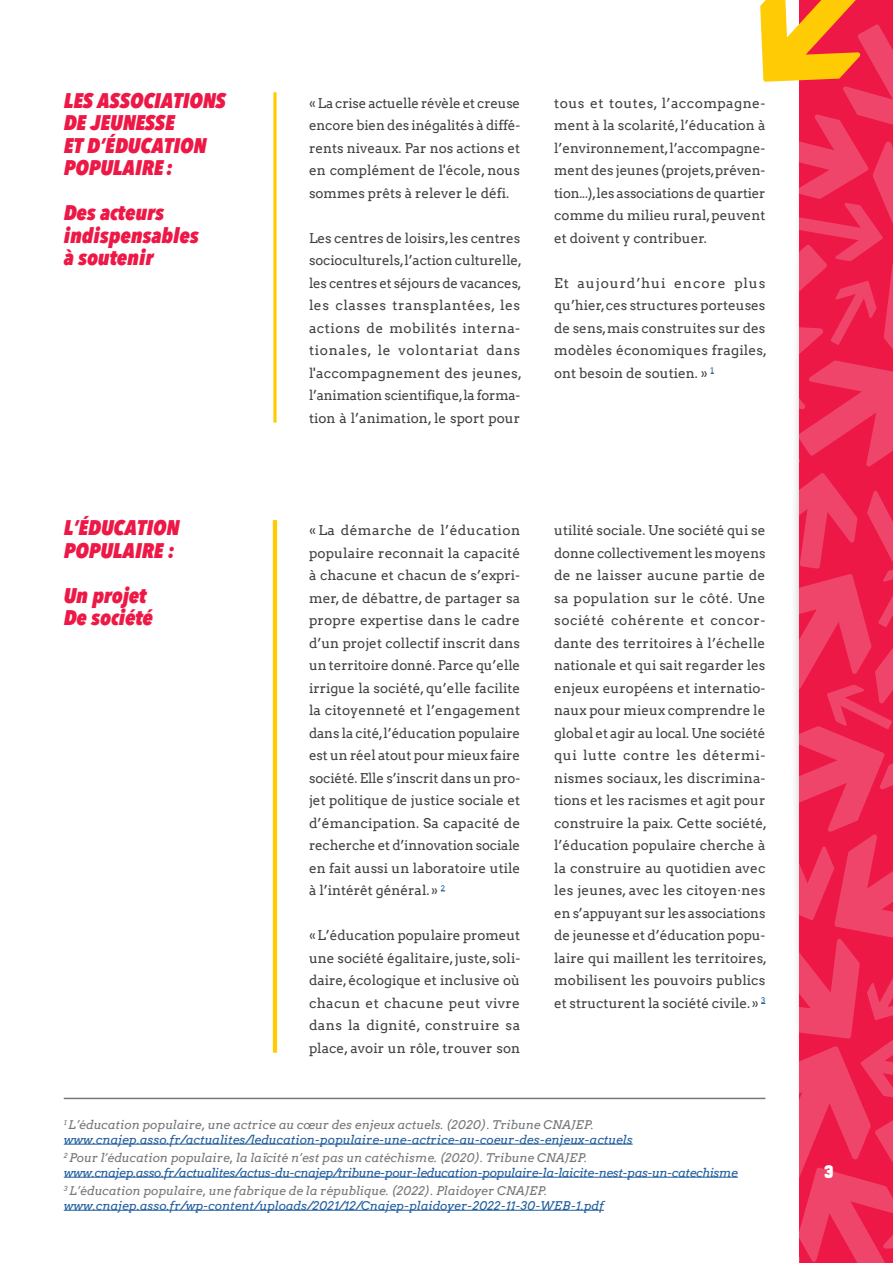
<style>
.page{position:relative;width:893px;height:1263px;background:#fff}
.page>*{position:absolute;margin:0;border:0;box-sizing:border-box;transform-origin:0 0}
.t1{font:italic 800 condensed 21px/22.5px "Avenir Next";color:#ed1846}
.t2{font:900 18px "Londrina";color:#fff}
.t3{font:13.5px/22.5px "Arvo";color:#414042;text-align:justify}
.t4{font:italic 12px/14.4px "Arvo";color:#215e9e}
.t5{font:italic 12px/14.4px "Arvo";letter-spacing:-.03em;color:#215e9e}
.s1{color:#77787b}
</style>
<div class="page">
<hr style="left:64px;top:1144px;width:569px;height:1px;background:#215e9e">
<hr style="left:64px;top:1177px;width:674px;height:1px;background:#215e9e">
<hr style="left:64px;top:1210px;width:540px;height:1px;background:#215e9e">
<svg style="left:760px;top:0;width:133px;height:1263px"></svg>
<svg style="left:273px;top:92px;width:4px;height:331px"></svg>
<hr style="left:273px;top:520px;width:4px;height:533px;background:#ffcb05">
<hr style="left:64px;top:1098px;width:701px;height:1px;background:#77787b">
<h1 class="t1" style="left:64px;top:89px;width:163px">LES ASSOCIATIONS<br>DE JEUNESSE<br>ET D’ÉDUCATION<br>POPULAIRE :</h1>
<h1 class="t1" style="left:64px;top:201px;width:137px">Des acteurs indispensables à soutenir</h1>
<h1 class="t1" style="left:64px;top:516px;width:117px">L’ÉDUCATION<br>POPULAIRE :</h1>
<h1 class="t1" style="left:64px;top:584px;width:90px">Un projet<br>De société</h1>
<p class="t3" style="left:309px;top:91px;width:213px">« La crise actuelle révèle et creuse encore bien des inégalités à diffé&shy;rents niveaux. Par nos actions et en complément de l'école, nous sommes prêts à relever le défi.</p>
<p class="t3" style="left:309px;top:226px;width:214px;text-align:left">Les centres de loisirs, les centres socioculturels,l’action culturelle, les centres et séjours de vacances, les classes transplantées, les actions de mobilités interna&shy;tionales, le volontariat dans l'accompagnement des jeunes, l’animation scientifique,la forma&shy;tion à l’animation, le sport pour</p>
<p class="t3" style="left:554px;top:91px;width:213px">tous et toutes, l’accompagne&shy;ment à la scolarité, l’éducation à l’environnement, l’accompagne&shy;ment des jeunes (projets,préven&shy;tion...),les associations de quartier comme du milieu rural, peuvent et doivent y contribuer.</p>
<p class="t3" style="left:554px;top:271px;width:214px;text-align:left">Et aujourd’hui encore plus qu’hier, ces structures porteuses de sens, mais construites sur des modèles économiques fragiles, ont besoin de soutien. » <sup>1</sup></p>
<p class="t3" style="left:309px;top:519px;width:213px">« La démarche de l’éducation populaire reconnait la capacité à chacune et chacun de s’expri&shy;mer, de débattre, de partager sa propre expertise dans le cadre d’un projet collectif inscrit dans un territoire donné. Parce qu’elle irrigue la société, qu’elle facilite la citoyenneté et l’engagement dans la cité,l’éducation populaire est un réel atout pour mieux faire société. Elle s’inscrit dans un pro&shy;jet politique de justice sociale et d’émancipation. Sa capacité de recherche et d’innovation sociale en fait aussi un laboratoire utile à l’intérêt général.» <sup>2</sup></p>
<p class="t3" style="left:309px;top:924px;width:213px">«L’éducation populaire promeut une société égalitaire, juste, soli&shy;daire, écologique et inclusive où chacun et chacune peut vivre dans la dignité, construire sa place, avoir un rôle, trouver son</p>
<p class="t3" style="left:554px;top:519px;width:214px;text-align:left">utilité sociale. Une société qui se donne collectivement les moyens de ne laisser aucune partie de sa population sur le côté. Une société cohérente et concor&shy;dante des territoires à l’échelle nationale et qui sait regarder les enjeux européens et internatio&shy;naux pour mieux comprendre le global et agir au local. Une société qui lutte contre les détermi&shy;nismes sociaux, les discrimina&shy;tions et les racismes et agit pour construire la paix. Cette société, l’éducation populaire cherche à la construire au quotidien avec les jeunes, avec les citoyen·nes en s’appuyant sur les associations de jeunesse et d’éducation popu&shy;laire qui maillent les territoires, mobilisent les pouvoirs publics et structurent la société civile.» <sup>3</sup></p>
<p class="t4" style="left:64px;top:1117px;width:570px"><sup>1</sup> <span class="s1">L’éducation populaire, une actrice au coeur des enjeux actuels. (2020). Tribune CNAJEP. </span>www.cnajep.asso.fr/actualites/leducation-populaire-une-actrice-au-coeur-des-enjeux-actuels</p>
<p class="t5" style="left:64px;top:1150px;width:676px"><sup>2</sup> <span class="s1">Pour l’éducation populaire, la laïcité n’est pas un catéchisme. (2020). Tribune CNAJEP. </span>www.cnajep.asso.fr/actualites/actus-du-cnajep/tribune-pour-leducation-populaire-la-laicite-nest-pas-un-catechisme</p>
<p class="t4" style="left:64px;top:1184px;width:542px"><sup>3</sup> <span class="s1">L’éducation populaire, une fabrique de la république. (2022). Plaidoyer CNAJEP. </span>www.cnajep.asso.fr/wp-content/uploads/2021/12/Cnajep-plaidoyer-2022-11-30-WEB-1.pdf</p>
<h2 class="t2" style="left:825px;top:1161px;width:10px">3</h2>
</div>
